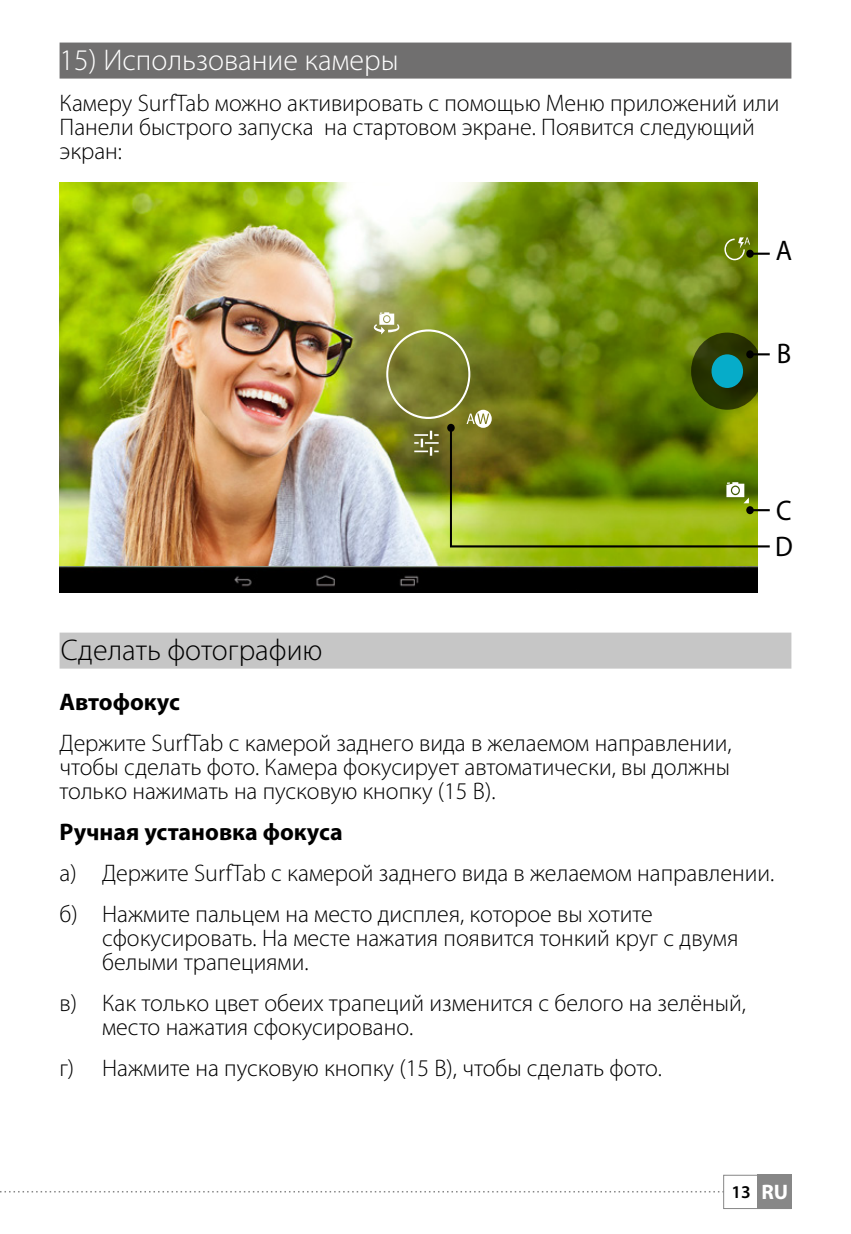
<style>
.page{position:relative;width:851px;height:1234px;background:#fff}
.page>*{position:absolute;margin:0;border:0;box-sizing:border-box;transform-origin:0 0}
.t1{font:300 30px "Myriad Pro";color:#fff}
.t2{font:300 30px "Myriad Pro";color:#000}
.t3{font:28.5px/36.3px "Myriad Pro";color:#000;scale:.94 1}
.t4{font:300 24px/24px "Myriad Pro";color:#000}
.t5{font:700 24px "Myriad Pro";color:#000}
.t6{font:600 18px "Myriad Pro";color:#000}
.s1{font-weight:700;font-size:21px;color:#fff}
</style>
<div class="page">
<div style="left:757px;top:1174px;width:34px;height:34px;background:#878787"></div>
<div style="left:723px;top:1174px;width:68px;height:34px;border:1px solid #878787"></div>
<svg style="left:0;top:1191px;width:723px;height:1px"></svg>
<div style="left:60px;top:43px;width:731px;height:36px;background:#706f6f"></div>
<div style="left:60px;top:632px;width:731px;height:36px;background:#c6c6c6"></div>
<img style="left:60px;top:565px;width:697px;height:27px">
<img style="left:60px;top:183px;width:697px;height:382px">
<svg style="left:414px;top:432px;width:24px;height:22px"></svg>
<div style="left:386px;top:329px;width:84px;height:90px;border:2px solid #fff;border-radius:50%"></div>
<svg style="left:373px;top:312px;width:26px;height:22px"></svg>
<svg style="left:724px;top:237px;width:25px;height:23px"></svg>
<svg style="left:449px;top:332px;width:321px;height:216px;background:#728719"></svg>
<div style="left:447px;top:424px;width:7px;height:8px;background:#000;border-radius:50%"></div>
<hr style="left:749px;top:252px;width:20px;height:3px;background:#000">
<div style="left:746px;top:250px;width:7px;height:8px;background:#000;border-radius:50%"></div>
<hr style="left:749px;top:353px;width:20px;height:2px;background:#000">
<div style="left:746px;top:350px;width:7px;height:8px;background:#000;border-radius:50%"></div>
<hr style="left:749px;top:509px;width:20px;height:2px;background:#000">
<div style="left:746px;top:506px;width:7px;height:8px;background:#000;border-radius:50%"></div>
<div style="left:474px;top:572px;width:119px;height:16px;background:#000"></div>
<p class="t1" style="left:60px;top:44px;width:340px">15) Использование камеры</p>
<p class="t4" style="left:60px;top:91px;width:721px">Камеру SurfTab можно активировать с помощью Меню приложений или<br>Панели быстрого запуска на стартовом экране. Появится следующий экран:</p>
<p class="t3" style="left:775px;top:233px;width:19px">A</p>
<p class="t3" style="left:776px;top:336px;width:17px">B</p>
<p class="t3" style="left:774px;top:492px;width:20px">C<br>D</p>
<p class="t2" style="left:61px;top:633px;width:263px">Сделать фотографию</p>
<p class="t5" style="left:60px;top:688px;width:122px">Автофокус</p>
<p class="t4" style="left:60px;top:731px;width:673px;text-align:justify">Держите SurfTab с камерой заднего вида в желаемом направлении, чтобы сделать фото. Камера фокусирует автоматически, вы должны только нажимать на пусковую кнопку (15 B).</p>
<p class="t5" style="left:60px;top:818px;width:285px">Ручная установка фокуса</p>
<p class="t4" style="left:60px;top:852px;width:716px;line-height:41.1px">a) Держите SurfTab с камерой заднего вида в желаемом направлении. б) Нажмите пальцем на место дисплея, которое вы хотите</p>
<p class="t4" style="left:102px;top:926px;width:637px">сфокусировать. На месте нажатия появится тонкий круг с двумя белыми трапециями.</p>
<p class="t4" style="left:102px;top:991px;width:645px;text-indent:-43px">в) Как только цвет обеих трапеций изменится с белого на зелёный, место нажатия сфокусировано.</p>
<p class="t4" style="left:60px;top:1056px;width:604px">г) Нажмите на пусковую кнопку (15 B), чтобы сделать фото.</p>
<p class="t6" style="left:731px;top:1181px;width:58px">13 <span class="s1">RU</span></p>
</div>
